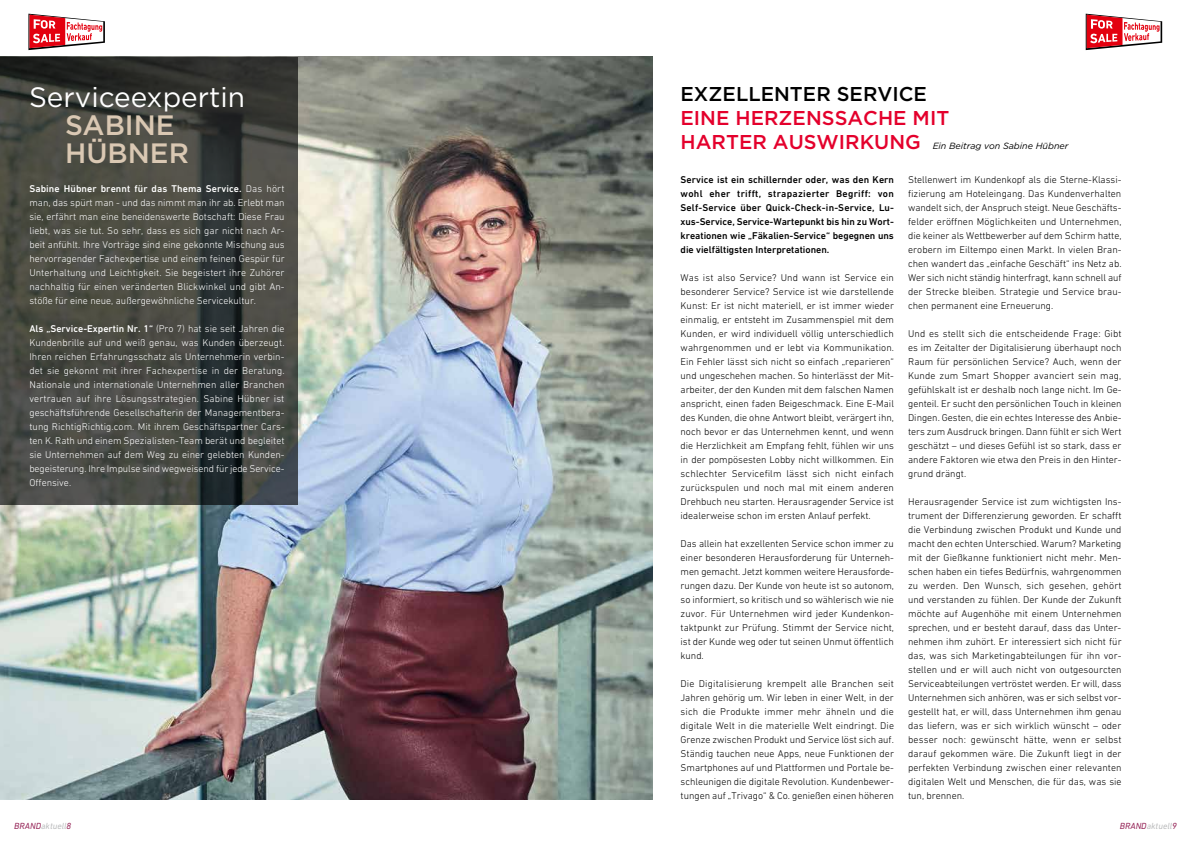
<style>
.page{position:relative;width:1191px;height:842px;background:#fff}
.page>*{position:absolute;margin:0;border:0;box-sizing:border-box;transform-origin:0 0}
.t1{font:28px "Gotham";color:#fff}
.t2{font:500 28px/28px "Gotham";color:#dac8b3}
.t3{font:500 20px/24px "Gotham";color:#e4002c}
.t4{font:500 20px "Gotham";color:#000}
.t5{font:300 10px/14px "DIN Next LT Pro";color:#000;text-align:justify}
.t6{font:300 10px/14px "DIN Next LT Pro";color:#fff;text-align:justify}
.t7{font:500 10px/14px "DIN Next LT Pro";color:#000;text-align:justify}
.t8{font:italic 9px "DIN Next LT Pro";color:#bbbcbd}
.t9{font:italic 9px "Gotham";color:#000}
.s1{font-weight:500}
.s2{color:#942255}
</style>
<div class="page">
<img style="left:0;top:57px;width:652px;height:742px">
<svg style="left:0;top:57px;width:298px;height:448px;background:#42443f"></svg>
<svg style="left:28px;top:14px;width:77px;height:36px"></svg>
<svg style="left:1085px;top:14px;width:77px;height:36px"></svg>
<h1 class="t1" style="left:29px;top:80px;width:218px">Serviceexpertin</h1>
<h1 class="t2" style="left:65px;top:111px;width:125px">SABINE<br>HÜBNER</h1>
<p class="t6" style="left:29px;top:181px;width:257px"><span class="s1">Sabine Hübner brennt für das Thema Service.</span> Das hört man, das spürt man - und das nimmt man ihr ab. Erlebt man sie, erfährt man eine beneidenswerte Botschaft: Diese Frau liebt, was sie tut. So sehr, dass es sich gar nicht nach Ar&shy;beit anfühlt. Ihre Vorträge sind eine gekonnte Mischung aus hervorragender Fachexpertise und einem feinen Gespür für Unterhaltung und Leichtigkeit. Sie begeistert ihre Zuhörer nachhaltig für einen veränderten Blickwinkel und gibt An&shy;stöße für eine neue, außergewöhnliche Servicekultur.</p>
<p class="t6" style="left:29px;top:321px;width:257px"><span class="s1">Als „Service-Expertin Nr. 1“</span> (Pro 7) hat sie seit Jahren die Kundenbrille auf und weiß genau, was Kunden überzeugt.<br>Ihren reichen Erfahrungsschatz als Unternehmerin verbin&shy;det sie gekonnt mit ihrer Fachexpertise in der Beratung.<br>Nationale und internationale Unternehmen aller Branchen vertrauen auf ihre Lösungsstrategien. Sabine Hübner ist geschäftsführende Gesellschafterin der Managementbera&shy;tung RichtigRichtig.com. Mit ihrem Geschäftspartner Cars&shy;ten K. Rath und einem Spezialisten-Team berät und begleitet sie Unternehmen auf dem Weg zu einer gelebten Kunden&shy;begeisterung. Ihre Impulse sind wegweisend für jede Service-Offensive.</p>
<h2 class="t4" style="left:680px;top:81px;width:248px">EXZELLENTER SERVICE</h2>
<h2 class="t3" style="left:680px;top:106px;width:270px">EINE HERZENSSACHE MIT<br>HARTER AUSWIRKUNG</h2>
<p class="t9" style="left:932px;top:140px;width:137px">Ein Beitrag von Sabine Hübner</p>
<p class="t7" style="left:680px;top:172px;width:215px">Service ist ein schillernder oder, was den Kern wohl eher trifft, strapazierter Begriff: von Self-Service über Quick-Check-in-Service, Lu&shy;xus-Service, Service-Wartepunkt bis hin zu Wort&shy;kreationen wie „Fäkalien-Service“ begegnen uns die vielfältigsten Interpretationen.</p>
<p class="t5" style="left:680px;top:270px;width:215px">Was ist also Service? Und wann ist Service ein besonderer Service? Service ist wie darstellende Kunst: Er ist nicht materiell, er ist immer wieder einmalig, er entsteht im Zusammenspiel mit dem Kunden, er wird individuell völlig unterschiedlich wahrgenommen und er lebt via Kommunikation.<br>Ein Fehler lässt sich nicht so einfach „reparieren“ und ungeschehen machen. So hinterlässt der Mit&shy;arbeiter, der den Kunden mit dem falschen Namen anspricht, einen faden Beigeschmack. Eine E-Mail des Kunden, die ohne Antwort bleibt, verärgert ihn, noch bevor er das Unternehmen kennt, und wenn die Herzlichkeit am Empfang fehlt, fühlen wir uns in der pompösesten Lobby nicht willkommen. Ein schlechter Servicefilm lässt sich nicht einfach zurückspulen und noch mal mit einem anderen Drehbuch neu starten. Herausragender Service ist idealerweise schon im ersten Anlauf perfekt.</p>
<p class="t5" style="left:680px;top:536px;width:215px">Das allein hat exzellenten Service schon immer zu einer besonderen Herausforderung für Unterneh&shy;men gemacht. Jetzt kommen weitere Herausforde&shy;rungen dazu. Der Kunde von heute ist so autonom, so informiert, so kritisch und so wählerisch wie nie zuvor. Für Unternehmen wird jeder Kundenkon&shy;taktpunkt zur Prüfung. Stimmt der Service nicht, ist der Kunde weg oder tut seinen Unmut öffentlich kund.</p>
<p class="t5" style="left:680px;top:676px;width:215px">Die Digitalisierung krempelt alle Branchen seit Jahren gehörig um. Wir leben in einer Welt, in der sich die Produkte immer mehr ähneln und die digitale Welt in die materielle Welt eindringt. Die Grenze zwischen Produkt und Service löst sich auf.<br>Ständig tauchen neue Apps, neue Funktionen der Smartphones auf und Plattformen und Portale be&shy;schleunigen die digitale Revolution. Kundenbewer&shy;tungen auf „Trivago“ &amp; Co. genießen einen höheren</p>
<p class="t5" style="left:908px;top:172px;width:215px">Stellenwert im Kundenkopf als die Sterne-Klassi&shy;fizierung am Hoteleingang. Das Kundenverhalten wandelt sich, der Anspruch steigt. Neue Geschäfts&shy;felder eröffnen Möglichkeiten und Unternehmen, die keiner als Wettbewerber auf dem Schirm hatte, erobern im Eiltempo einen Markt. In vielen Bran&shy;chen wandert das „einfache Geschäft“ ins Netz ab.<br>Wer sich nicht ständig hinterfragt, kann schnell auf der Strecke bleiben. Strategie und Service brau&shy;chen permanent eine Erneuerung.</p>
<p class="t5" style="left:908px;top:326px;width:215px">Und es stellt sich die entscheidende Frage: Gibt es im Zeitalter der Digitalisierung überhaupt noch Raum für persönlichen Service? Auch, wenn der Kunde zum Smart Shopper avanciert sein mag, gefühlskalt ist er deshalb noch lange nicht. Im Ge&shy;genteil. Er sucht den persönlichen Touch in kleinen Dingen. Gesten, die ein echtes Interesse des Anbie&shy;ters zum Ausdruck bringen. Dann fühlt er sich Wert geschätzt – und dieses Gefühl ist so stark, dass er andere Faktoren wie etwa den Preis in den Hinter&shy;grund drängt.</p>
<p class="t5" style="left:908px;top:494px;width:215px">Herausragender Service ist zum wichtigsten Ins&shy;trument der Differenzierung geworden. Er schafft die Verbindung zwischen Produkt und Kunde und macht den echten Unterschied. Warum? Marketing mit der Gießkanne funktioniert nicht mehr. Men&shy;schen haben ein tiefes Bedürfnis, wahrgenommen zu werden. Den Wunsch, sich gesehen, gehört und verstanden zu fühlen. Der Kunde der Zukunft möchte auf Augenhöhe mit einem Unternehmen sprechen, und er besteht darauf, dass das Unter&shy;nehmen ihm zuhört. Er interessiert sich nicht für das, was sich Marketingabteilungen für ihn vor&shy;stellen und er will auch nicht von outgesourcten Serviceabteilungen vertröstet werden. Er will, dass Unternehmen sich anhören, was er sich selbst vor&shy;gestellt hat, er will, dass Unternehmen ihm genau das liefern, was er sich wirklich wünscht – oder besser noch: gewünscht hätte, wenn er selbst darauf gekommen wäre. Die Zukunft liegt in der perfekten Verbindung zwischen einer relevanten digitalen Welt und Menschen, die für das, was sie tun, brennen.</p>
<p class="t8" style="left:14px;top:821px;width:58px"><span class="s2">BRAND</span>aktuell<span class="s2">8</span></p>
<p class="t8" style="left:1119px;top:821px;width:58px"><span class="s2">BRAND</span>aktuell<span class="s2">9</span></p>
</div>
